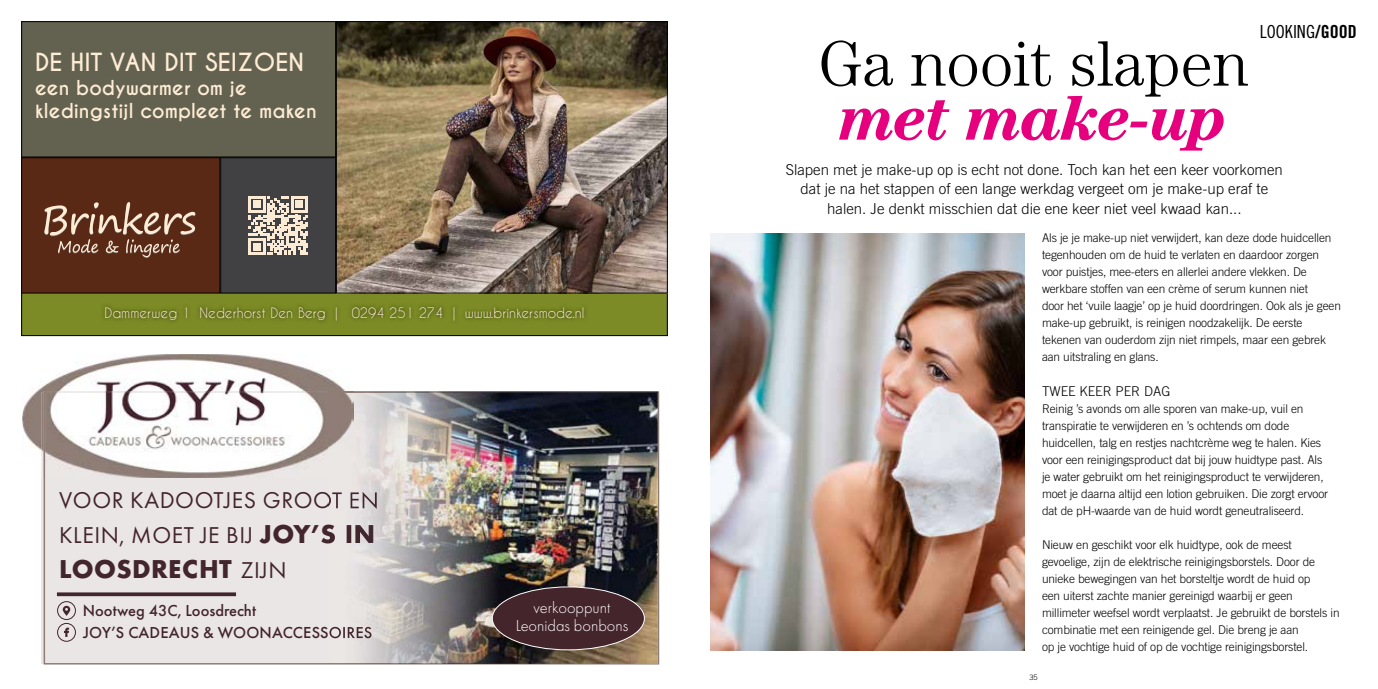
<style>
.page{position:relative;width:1378px;height:689px;background:#fff}
.page>*{position:absolute;margin:0;border:0;box-sizing:border-box;transform-origin:0 0}
.t1{font:300 64.5px "Century Std";color:#000}
.t2{font:italic 700 64.5px "Century Std";letter-spacing:-.03em;color:#e6007d}
.t3{font:23.7px/34.7px "Futura PT";letter-spacing:.025em;color:#43252d}
.t4{font:700 23.7px "Futura";letter-spacing:.015em;color:#43252d}
.t5{font:700 23.4px "Caviar Dreams";color:#feecd4}
.t6{font:700 19.35px/23.4px "Caviar Dreams";color:#feecd4}
.t7{font:18px "Trade Gothic LT Std Cn 18";color:#000}
.t8{font:500 16.5px/22.5px "Futura PT";color:#43252d}
.t9{font:300 16.5px/18px "Futura PT";color:#fff;text-align:center}
.t10{font:300 15px/19.5px "Trade Gothic LT Std";color:#000;text-align:center}
.t11{font:13.5px "Caviar Dreams";color:#feecd6}
.t12{font:300 13.5px "Trade Gothic LT Std";color:#000}
.t13{font:300 12px/17px "Trade Gothic LT Std";letter-spacing:-.01em;color:#000}
.t14{font:300 7.5px "Trade Gothic LT Std";color:#000}
.s1{font-family:"Futura";font-weight:700}
.s2{font-family:"Futura PT";font-weight:400}
.s3{font-family:"Trade Gothic LT Std Bd Cn 20"}
</style>
<div class="page">
<div style="left:21px;top:293px;width:647px;height:43px;background:#7c8b25"></div>
<img style="left:338px;top:23px;width:328px;height:268px">
<div style="left:336px;top:21px;width:332px;height:272px;border:1px solid #000"></div>
<div style="left:21px;top:21px;width:315px;height:136px;background:#636250"></div>
<div style="left:21px;top:21px;width:315px;height:136px;border:1px solid #000"></div>
<div style="left:22px;top:158px;width:198px;height:135px;background:#5a2916"></div>
<div style="left:21px;top:157px;width:199px;height:136px;border:1px solid #000"></div>
<div style="left:221px;top:158px;width:115px;height:135px;background:#414042"></div>
<div style="left:220px;top:157px;width:116px;height:136px;border:1px solid #000"></div>
<svg style="left:44px;top:202px;width:151px;height:56px"></svg>
<svg style="left:249px;top:196px;width:58px;height:59px"></svg>
<div style="left:44px;top:391px;width:615px;height:273px;background:#eae6e5"></div>
<img style="left:22px;top:354px;width:324px;height:124px">
<img style="left:44px;top:391px;width:309px;height:87px">
<svg style="left:57px;top:592px;width:179px;height:4px"></svg>
<div style="left:57px;top:601px;width:19px;height:19px;border:1px solid #43252d;border-radius:50%"></div>
<svg style="left:63px;top:606px;width:7px;height:10px"></svg>
<div style="left:57px;top:623px;width:19px;height:19px;border:1px solid #43252d;border-radius:50%"></div>
<svg style="left:64px;top:627px;width:5px;height:10px"></svg>
<img style="left:328px;top:392px;width:330px;height:272px">
<svg style="left:328px;top:392px;width:25px;height:1px"></svg>
<img style="left:328px;top:492px;width:51px;height:17px">
<img style="left:328px;top:524px;width:47px;height:19px">
<img style="left:328px;top:626px;width:43px;height:13px">
<div style="left:492px;top:587px;width:152px;height:63px;background:#45252c;border-radius:50%"></div>
<img style="left:710px;top:234px;width:315px;height:417px">
<h3 class="t5" style="left:35px;top:49px;width:270px">DE HIT VAN DIT SEIZOEN</h3>
<h3 class="t6" style="left:35px;top:76px;width:283px">een bodywarmer om je kledingstijl compleet te maken</h3>
<p class="t11" style="left:104px;top:305px;width:481px">Dammerweg 1 Nederhorst Den Berg | 0294 251 274 | www.brinkersmode.nl</p>
<h2 class="t3" style="left:59px;top:483px;width:321px">VOOR KADOOTJES GROOT EN<br>KLEIN, MOET JE BIJ <span class="s1">JOY’S IN</span></h2>
<h2 class="t4" style="left:59px;top:552px;width:229px">LOOSDRECHT <span class="s2">ZIJN</span></h2>
<h3 class="t8" style="left:83px;top:599px;width:291px">Nootweg 43C, Loosdrecht<br>JOY’S CADEAUS &amp; WOONACCESSOIRES</h3>
<h3 class="t9" style="left:516px;top:598px;width:114px">verkooppunt<br>Leonidas bonbons</h3>
<h1 class="t1" style="left:818px;top:26px;width:432px">Ga nooit slapen</h1>
<h1 class="t2" style="left:839px;top:80px;width:390px">met make-up</h1>
<h3 class="t7" style="left:1260px;top:21px;width:99px">LOOKING<span class="s3">/GOOD</span></h3>
<p class="t10" style="left:786px;top:159px;width:499px">Slapen met je make-up op is echt not done. Toch kan het een keer voorkomen dat je na het stappen of een lange werkdag vergeet om je make-up eraf te halen. Je denkt misschien dat die ene keer niet veel kwaad kan...</p>
<p class="t13" style="left:1042px;top:229px;width:300px">Als je je make-up niet verwijdert, kan deze dode huidcellen tegenhouden om de huid te verlaten en daardoor zorgen voor puistjes, mee-eters en allerlei andere vlekken. De werkbare stoffen van een crème of serum kunnen niet<br>door het ‘vuile laagje’ op je huid doordringen. Ook als je geen make-up gebruikt, is reinigen noodzakelijk. De eerste tekenen van ouderdom zijn niet rimpels, maar een gebrek aan uitstraling en glans.</p>
<p class="t12" style="left:1042px;top:383px;width:130px">TWEE KEER PER DAG</p>
<p class="t13" style="left:1042px;top:400px;width:288px">Reinig ’s avonds om alle sporen van make-up, vuil en transpiratie te verwijderen en ’s ochtends om dode huidcellen, talg en restjes nachtcrème weg te halen. Kies voor een reinigingsproduct dat bij jouw huidtype past. Als je water gebruikt om het reinigingsproduct te verwijderen, moet je daarna altijd een lotion gebruiken. Die zorgt ervoor dat de pH-waarde van de huid wordt geneutraliseerd.</p>
<p class="t13" style="left:1042px;top:536px;width:299px">Nieuw en geschikt voor elk huidtype, ook de meest gevoelige, zijn de elektrische reinigingsborstels. Door de unieke bewegingen van het borsteltje wordt de huid op<br>een uiterst zachte manier gereinigd waarbij er geen millimeter weefsel wordt verplaatst. Je gebruikt de borstels in combinatie met een reinigende gel. Die breng je aan<br>op je vochtige huid of op de vochtige reinigingsborstel.</p>
<p class="t14" style="left:1029px;top:672px;width:10px">35</p>
</div>
